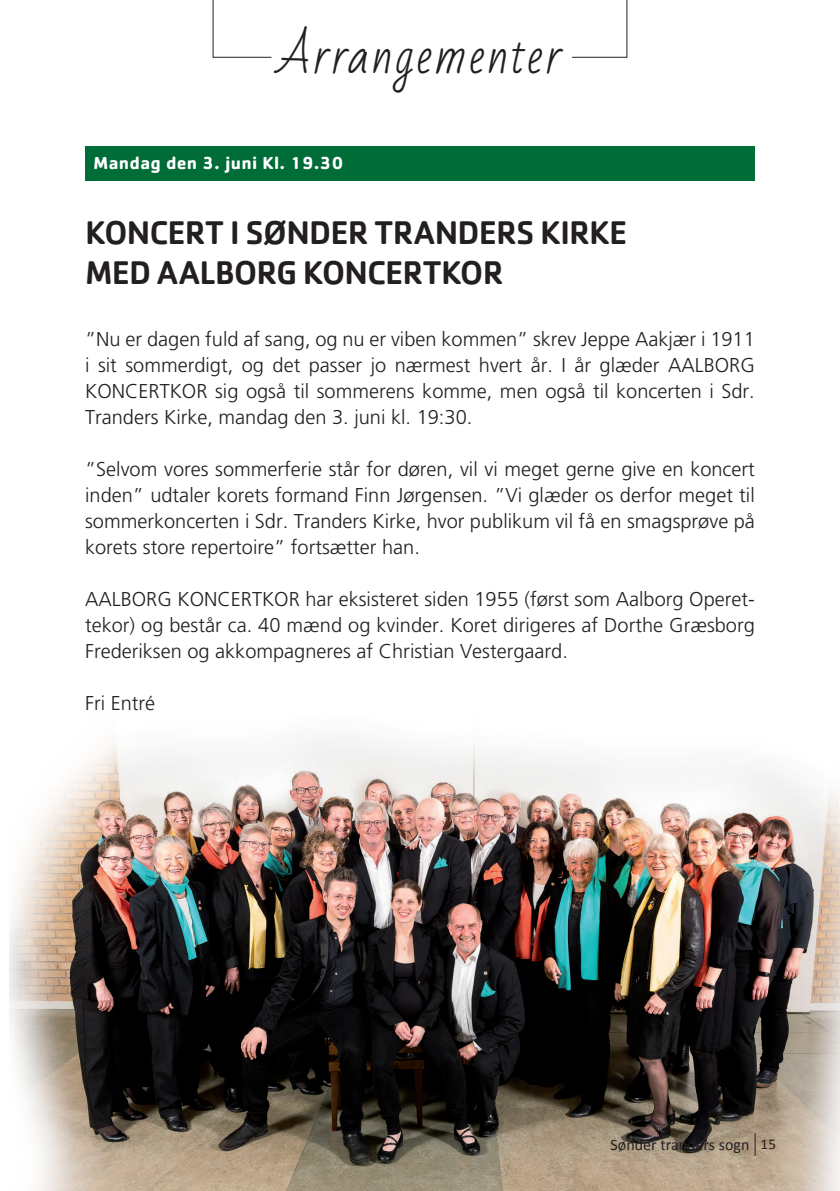
<style>
.page{position:relative;width:840px;height:1191px;background:#fff}
.page>*{position:absolute;margin:0;border:0;box-sizing:border-box;transform-origin:0 0}
.t1{font:48px "Bad Script";letter-spacing:.04em;color:#231f20}
.t2{font:500 34px/40px "Cachet";letter-spacing:-.03em;color:#231f20}
.t3{font:300 20px/26px "Frutiger";color:#231f20;text-align:justify}
.t4{font:700 18px "Cachet";letter-spacing:.02em;color:#fff}
.t5{font:16px "Calibri";color:#231f20}
.s1{font-size:15px}
</style>
<div class="page">
<div style="left:85px;top:146px;width:669px;height:34px;background:#006c38"></div>
<svg style="left:212px;top:0;width:415px;height:58px"></svg>
<img style="left:10px;top:738px;width:829px;height:453px">
<svg style="left:754px;top:1133px;width:1px;height:22px"></svg>
<h1 class="t1" style="left:278px;top:28px;width:285px">Arrangementer</h1>
<p class="t4" style="left:94px;top:151px;width:251px">Mandag den 3. juni Kl. 19.30</p>
<h2 class="t2" style="left:85px;top:212px;width:543px">KONCERT I SØNDER TRANDERS KIRKE<br>MED AALBORG KONCERTKOR</h2>
<p class="t3" style="left:85px;top:326px;width:670px">”Nu er dagen fuld af sang, og nu er viben kommen” skrev Jeppe Aakjær i 1911 i sit sommerdigt, og det passer jo nærmest hvert år. I år glæder AALBORG KONCERTKOR sig også til sommerens komme, men også til koncerten i Sdr.<br>Tranders Kirke, mandag den 3. juni kl. 19:30.</p>
<p class="t3" style="left:85px;top:456px;width:670px">”Selvom vores sommerferie står for døren, vil vi meget gerne give en koncert inden” udtaler korets formand Finn Jørgensen. ”Vi glæder os derfor meget til sommerkoncerten i Sdr. Tranders Kirke, hvor publikum vil få en smagsprøve på korets store repertoire” fortsætter han.</p>
<p class="t3" style="left:85px;top:586px;width:670px">AALBORG KONCERTKOR har eksisteret siden 1955 (først som Aalborg Operet&shy;tekor) og består ca. 40 mænd og kvinder. Koret dirigeres af Dorthe Græsborg Frederiksen og akkompagneres af Christian Vestergaard.</p>
<p class="t3" style="left:85px;top:690px;width:71px">Fri Entré</p>
<p class="t5" style="left:610px;top:1134px;width:167px">Sønder tranders sogn <span class="s1">15</span></p>
</div>
